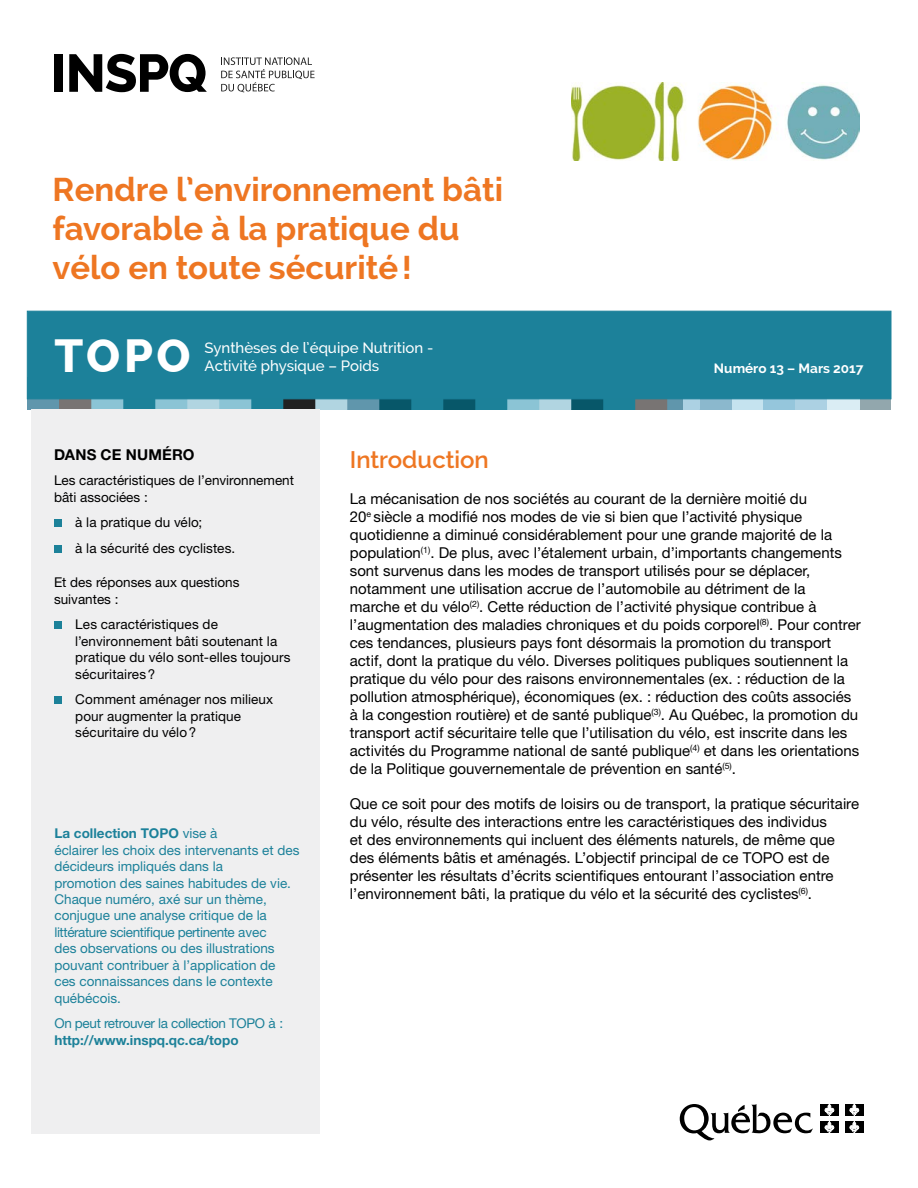
<style>
.page{position:relative;width:918px;height:1188px;background:#fff}
.page>*{position:absolute;margin:0;border:0;box-sizing:border-box;transform-origin:0 0}
.t1{font:800 46.5px "Raleway";color:#fff}
.t2{font:700 33px/39px "Raleway";color:#ee7622}
.t3{font:600 24px "Raleway";color:#ee7622}
.t4{font:15px/18px "Helvetica Neue LT Std";color:#000}
.t5{font:500 15px/18px "Raleway";color:#fff}
.t6{font:700 15px "Helvetica Neue LT Std";letter-spacing:.015em;color:#000}
.t7{font:13.5px/16.5px "Helvetica Neue LT Std";color:#1c819a}
.t8{font:13.5px/16.5px "Helvetica Neue LT Std";letter-spacing:.005em;color:#000}
.t9{font:13.5px "Helvetica Neue LT Std";letter-spacing:-.025em;color:#1c8199}
.t10{font:700 13.5px "Helvetica Neue LT Std";color:#1c8199}
.t11{font:700 13.5px "Raleway";color:#fff}
.s1{font-weight:700}
</style>
<div class="page">
<div style="left:27px;top:378px;width:32px;height:32px;background:#6096ac"></div>
<div style="left:859px;top:394px;width:32px;height:16px;background:#92a7ad"></div>
<div style="left:827px;top:394px;width:32px;height:16px;background:#daedf4"></div>
<div style="left:795px;top:394px;width:32px;height:16px;background:#acd1e3"></div>
<div style="left:763px;top:394px;width:32px;height:16px;background:#95c6dc"></div>
<svg style="left:59px;top:399px;width:704px;height:11px;background:#6199a9"></svg>
<div style="left:27px;top:311px;width:864px;height:88px;background:#1c819a;border:1px solid #1c819a"></div>
<div style="left:32px;top:410px;width:288px;height:724px;background:#efeff0"></div>
<svg style="left:680px;top:1104px;width:133px;height:36px"></svg>
<div style="left:820px;top:1104px;width:19px;height:11px;background:#000"></div>
<div style="left:820px;top:1122px;width:19px;height:11px;background:#000"></div>
<svg style="left:825px;top:1104px;width:9px;height:29px"></svg>
<div style="left:845px;top:1104px;width:19px;height:11px;background:#000"></div>
<div style="left:845px;top:1122px;width:19px;height:11px;background:#000"></div>
<svg style="left:850px;top:1104px;width:9px;height:29px"></svg>
<div style="left:54px;top:54px;width:9px;height:38px;background:#000"></div>
<svg style="left:69px;top:54px;width:138px;height:38px"></svg>
<svg style="left:221px;top:57px;width:94px;height:35px"></svg>
<img style="left:571px;top:82px;width:288px;height:79px">
<div style="left:54px;top:519px;width:7px;height:8px;background:#1c8199"></div>
<div style="left:54px;top:697px;width:7px;height:7px;background:#1c8199"></div>
<div style="left:54px;top:622px;width:7px;height:7px;background:#1c8199"></div>
<div style="left:54px;top:545px;width:7px;height:7px;background:#1c8199"></div>
<h2 class="t2" style="left:52px;top:170px;width:452px">Rendre l’environnement bâti favorable à la pratique du vélo en toute sécurité!</h2>
<h1 class="t1" style="left:54px;top:329px;width:138px">TOPO</h1>
<p class="t5" style="left:205px;top:339px;width:230px">Synthèses de l’équipe Nutrition -<br>Activité physique – Poids</p>
<p class="t11" style="left:714px;top:360px;width:151px">Numéro 13 – Mars 2017</p>
<p class="t6" style="left:54px;top:445px;width:142px">DANS CE NUMÉRO</p>
<p class="t8" style="left:54px;top:472px;width:242px">Les caractéristiques de l’environnement bâti associées :</p>
<p class="t8" style="left:75px;top:510px;width:162px;line-height:25.5px">à la pratique du vélo;<br>à la sécurité des cyclistes.</p>
<p class="t8" style="left:54px;top:574px;width:187px">Et des réponses aux questions suivantes :</p>
<p class="t8" style="left:75px;top:616px;width:217px">Les caractéristiques de l’environnement bâti soutenant la pratique du vélo sont-elles toujours sécuritaires?</p>
<p class="t8" style="left:75px;top:691px;width:200px">Comment aménager nos milieux pour augmenter la pratique sécuritaire du vélo?</p>
<p class="t7" style="left:54px;top:825px;width:247px"><span class="s1">La collection TOPO</span> vise à<br>éclairer les choix des intervenants et des décideurs impliqués dans la<br>promotion des saines habitudes de vie.<br>Chaque numéro, axé sur un thème, conjugue une analyse critique de la littérature scientifique pertinente avec<br>des observations ou des illustrations pouvant contribuer à l’application de ces connaissances dans le contexte québécois.</p>
<p class="t9" style="left:54px;top:1016px;width:230px">On peut retrouver la collection TOPO à :</p>
<p class="t10" style="left:54px;top:1032px;width:186px">http://www.inspq.qc.ca/topo</p>
<h3 class="t3" style="left:350px;top:445px;width:141px">Introduction</h3>
<p class="t4" style="left:350px;top:489px;width:512px">La mécanisation de nos sociétés au courant de la dernière moitié du<br>20<sup>e</sup> siècle a modifié nos modes de vie si bien que l’activité physique quotidienne a diminué considérablement pour une grande majorité de la population<sup>(1)</sup>. De plus, avec l’étalement urbain, d’importants changements sont survenus dans les modes de transport utilisés pour se déplacer, notamment une utilisation accrue de l’automobile au détriment de la<br>marche et du vélo<sup>(2)</sup>. Cette réduction de l’activité physique contribue à l’augmentation des maladies chroniques et du poids corporel<sup>(8)</sup>. Pour contrer ces tendances, plusieurs pays font désormais la promotion du transport actif, dont la pratique du vélo. Diverses politiques publiques soutiennent la pratique du vélo pour des raisons environnementales (ex. : réduction de la pollution atmosphérique), économiques (ex. : réduction des coûts associés à la congestion routière) et de santé publique<sup>(3)</sup>. Au Québec, la promotion du transport actif sécuritaire telle que l’utilisation du vélo, est inscrite dans les activités du Programme national de santé publique<sup>(4)</sup> et dans les orientations de la Politique gouvernementale de prévention en santé<sup>(5)</sup>.</p>
<p class="t4" style="left:350px;top:795px;width:511px">Que ce soit pour des motifs de loisirs ou de transport, la pratique sécuritaire du vélo, résulte des interactions entre les caractéristiques des individus<br>et des environnements qui incluent des éléments naturels, de même que des éléments bâtis et aménagés. L’objectif principal de ce TOPO est de présenter les résultats d’écrits scientifiques entourant l’association entre l’environnement bâti, la pratique du vélo et la sécurité des cyclistes<sup>(6)</sup>.</p>
</div>
